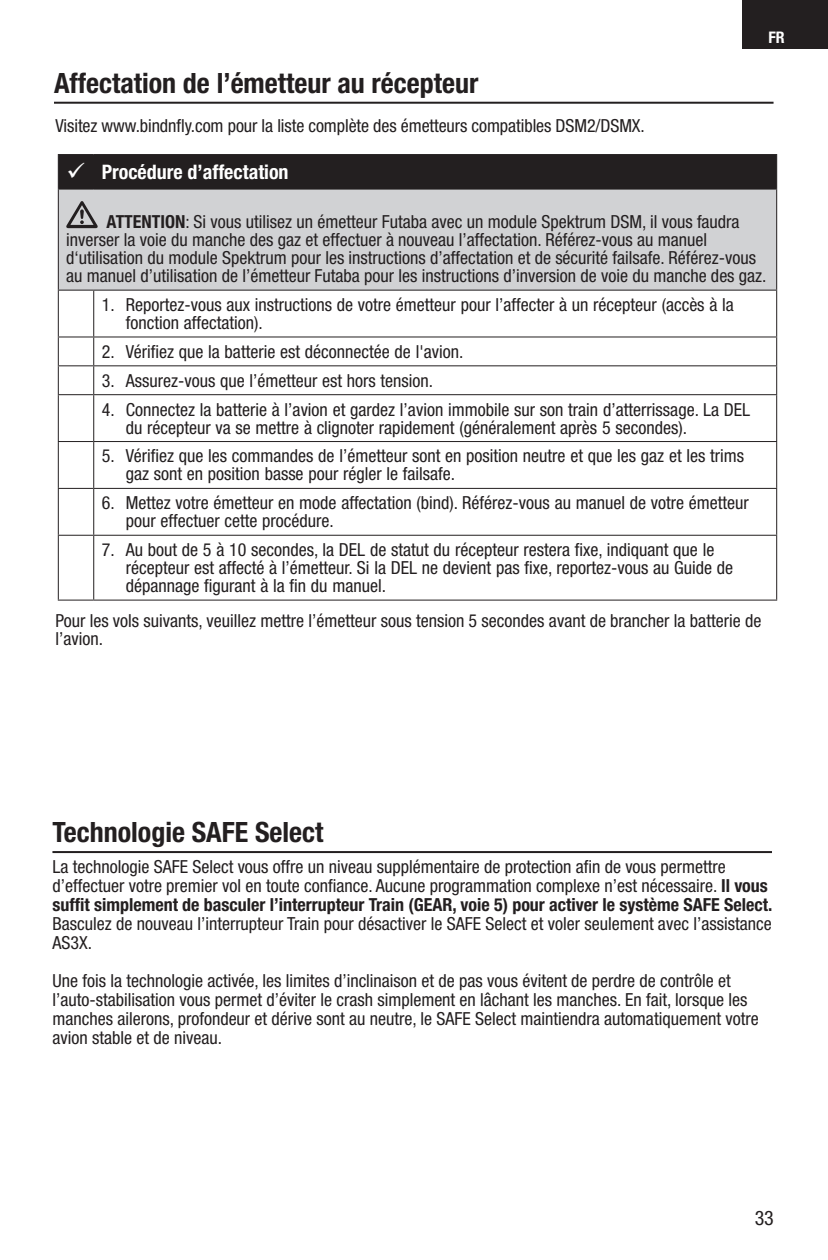
<style>
.page{position:relative;width:828px;height:1260px;background:#fff}
.page>*{position:absolute;margin:0;border:0;box-sizing:border-box;transform-origin:0 0}
.t1{font:700 condensed 28px "Helvetica Neue LT Std";color:#231f20}
.t2{font:700 condensed 20px "Helvetica Neue LT Std";color:#fff}
.t3{font:condensed 20px "Helvetica Neue LT Std";color:#231f20}
.t4{font:condensed 18px/18px "Helvetica Neue LT Std";color:#231f20}
.t5{font:700 condensed 16px "Helvetica Neue LT Std";color:#fff}
.s1{font-weight:700}
</style>
<div class="page">
<div style="left:743px;top:0;width:85px;height:49px;background:#231f20"></div>
<hr style="left:52px;top:851px;width:720px;height:2px;background:#231f20">
<hr style="left:54px;top:102px;width:720px;height:2px;background:#231f20">
<div style="left:59px;top:155px;width:717px;height:34px;background:#231f20"></div>
<div style="left:58px;top:189px;width:719px;height:101px;background:#d1d2d4"></div>
<svg style="left:59px;top:291px;width:717px;height:309px"></svg>
<hr style="left:776px;top:190px;width:1px;height:100px;background:#231f20">
<hr style="left:58px;top:154px;width:36px;height:1px;background:#231f20">
<hr style="left:58px;top:155px;width:1px;height:34px;background:#231f20">
<hr style="left:94px;top:154px;width:683px;height:1px;background:#231f20">
<hr style="left:93px;top:155px;width:1px;height:34px;background:#231f20">
<hr style="left:776px;top:155px;width:1px;height:34px;background:#231f20">
<hr style="left:58px;top:189px;width:36px;height:1px;background:#231f20">
<hr style="left:58px;top:190px;width:1px;height:100px;background:#231f20">
<hr style="left:94px;top:189px;width:683px;height:1px;background:#231f20">
<hr style="left:58px;top:290px;width:36px;height:1px;background:#231f20">
<hr style="left:58px;top:291px;width:1px;height:45px;background:#231f20">
<hr style="left:94px;top:290px;width:683px;height:1px;background:#231f20">
<hr style="left:93px;top:291px;width:1px;height:45px;background:#231f20">
<hr style="left:776px;top:291px;width:1px;height:45px;background:#231f20">
<hr style="left:58px;top:336px;width:36px;height:1px;background:#231f20">
<hr style="left:94px;top:336px;width:683px;height:1px;background:#231f20">
<hr style="left:58px;top:365px;width:36px;height:1px;background:#231f20">
<svg style="left:58px;top:337px;width:1px;height:57px"></svg>
<hr style="left:94px;top:365px;width:683px;height:1px;background:#231f20">
<svg style="left:93px;top:337px;width:1px;height:57px"></svg>
<svg style="left:776px;top:337px;width:1px;height:57px"></svg>
<hr style="left:58px;top:394px;width:36px;height:1px;background:#231f20">
<hr style="left:58px;top:395px;width:1px;height:46px;background:#231f20">
<hr style="left:94px;top:394px;width:683px;height:1px;background:#231f20">
<hr style="left:93px;top:395px;width:1px;height:46px;background:#231f20">
<hr style="left:776px;top:395px;width:1px;height:46px;background:#231f20">
<hr style="left:58px;top:441px;width:36px;height:1px;background:#231f20">
<hr style="left:58px;top:442px;width:1px;height:46px;background:#231f20">
<hr style="left:94px;top:441px;width:683px;height:1px;background:#231f20">
<hr style="left:93px;top:442px;width:1px;height:46px;background:#231f20">
<hr style="left:776px;top:442px;width:1px;height:46px;background:#231f20">
<hr style="left:58px;top:488px;width:36px;height:1px;background:#231f20">
<hr style="left:58px;top:489px;width:1px;height:46px;background:#231f20">
<hr style="left:94px;top:488px;width:683px;height:1px;background:#231f20">
<hr style="left:93px;top:489px;width:1px;height:46px;background:#231f20">
<hr style="left:776px;top:489px;width:1px;height:46px;background:#231f20">
<hr style="left:58px;top:535px;width:36px;height:1px;background:#231f20">
<hr style="left:58px;top:536px;width:1px;height:64px;background:#231f20">
<hr style="left:94px;top:535px;width:683px;height:1px;background:#231f20">
<hr style="left:93px;top:536px;width:1px;height:64px;background:#231f20">
<hr style="left:776px;top:536px;width:1px;height:64px;background:#231f20">
<hr style="left:58px;top:600px;width:36px;height:1px;background:#231f20">
<hr style="left:94px;top:600px;width:683px;height:1px;background:#231f20">
<svg style="left:66px;top:201px;width:32px;height:27px"></svg>
<h1 class="t1" style="left:54px;top:66px;width:426px">Affectation de l’émetteur au récepteur</h1>
<p class="t4" style="left:55px;top:117px;width:591px">Visitez www.bindnfly.com pour la liste complète des émetteurs compatibles DSM2/DSMX.</p>
<p class="t5" style="left:768px;top:28px;width:18px">FR</p>
<p class="t2" style="left:67px;top:160px;width:224px">✓ Procédure d’affectation</p>
<p class="t4" style="left:66px;top:213px;width:702px;text-indent:40px"><span class="s1">ATTENTION</span>: Si vous utilisez un émetteur Futaba avec un module Spektrum DSM, il vous faudra inverser la voie du manche des gaz et effectuer à nouveau l’affectation. Référez-vous au manuel d‘utilisation du module Spektrum pour les instructions d’affectation et de sécurité failsafe. Référez-vous au manuel d’utilisation de l’émetteur Futaba pour les instructions d’inversion de voie du manche des gaz.</p>
<p class="t4" style="left:126px;top:296px;width:610px;text-indent:-24px">1. Reportez-vous aux instructions de votre émetteur pour l’affecter à un récepteur (accès à la fonction affectation).</p>
<p class="t4" style="left:102px;top:342px;width:363px">2. Vérifiez que la batterie est déconnectée de l'avion.</p>
<p class="t4" style="left:102px;top:371px;width:333px">3. Assurez-vous que l’émetteur est hors tension.</p>
<p class="t4" style="left:126px;top:400px;width:626px;text-indent:-24px">4. Connectez la batterie à l’avion et gardez l’avion immobile sur son train d’atterrissage. La DEL du récepteur va se mettre à clignoter rapidement (généralement après 5 secondes).</p>
<p class="t4" style="left:126px;top:447px;width:620px;text-indent:-24px">5. Vérifiez que les commandes de l’émetteur sont en position neutre et que les gaz et les trims gaz sont en position basse pour régler le failsafe.</p>
<p class="t4" style="left:126px;top:494px;width:625px;text-indent:-24px">6. Mettez votre émetteur en mode affectation (bind). Référez-vous au manuel de votre émetteur pour effectuer cette procédure.</p>
<p class="t4" style="left:126px;top:541px;width:609px;text-indent:-24px">7. Au bout de 5 à 10 secondes, la DEL de statut du récepteur restera fixe, indiquant que le récepteur est affecté à l’émetteur. Si la DEL ne devient pas fixe, reportez-vous au Guide de dépannage figurant à la fin du manuel.</p>
<p class="t4" style="left:55px;top:612px;width:708px">Pour les vols suivants, veuillez mettre l’émetteur sous tension 5 secondes avant de brancher la batterie de l’avion.</p>
<h1 class="t1" style="left:52px;top:815px;width:272px">Technologie SAFE Select</h1>
<p class="t4" style="left:52px;top:857px;width:722px;line-height:19px">La technologie SAFE Select vous offre un niveau supplémentaire de protection afin de vous permettre d’effectuer votre premier vol en toute confiance. Aucune programmation complexe n’est nécessaire. <span class="s1">Il vous suffit simplement de basculer l’interrupteur Train (GEAR, voie 5) pour activer le système SAFE Select.</span></p>
<p class="t4" style="left:52px;top:914px;width:721px;line-height:19px">Basculez de nouveau l’interrupteur Train pour désactiver le SAFE Select et voler seulement avec l’assistance<br>AS3X.</p>
<p class="t4" style="left:52px;top:971px;width:708px;line-height:19px">Une fois la technologie activée, les limites d’inclinaison et de pas vous évitent de perdre de contrôle et l’auto-stabilisation vous permet d’éviter le crash simplement en lâchant les manches. En fait, lorsque les manches ailerons, profondeur et dérive sont au neutre, le SAFE Select maintiendra automatiquement votre avion stable et de niveau.</p>
<p class="t3" style="left:755px;top:1206px;width:21px">33</p>
</div>
